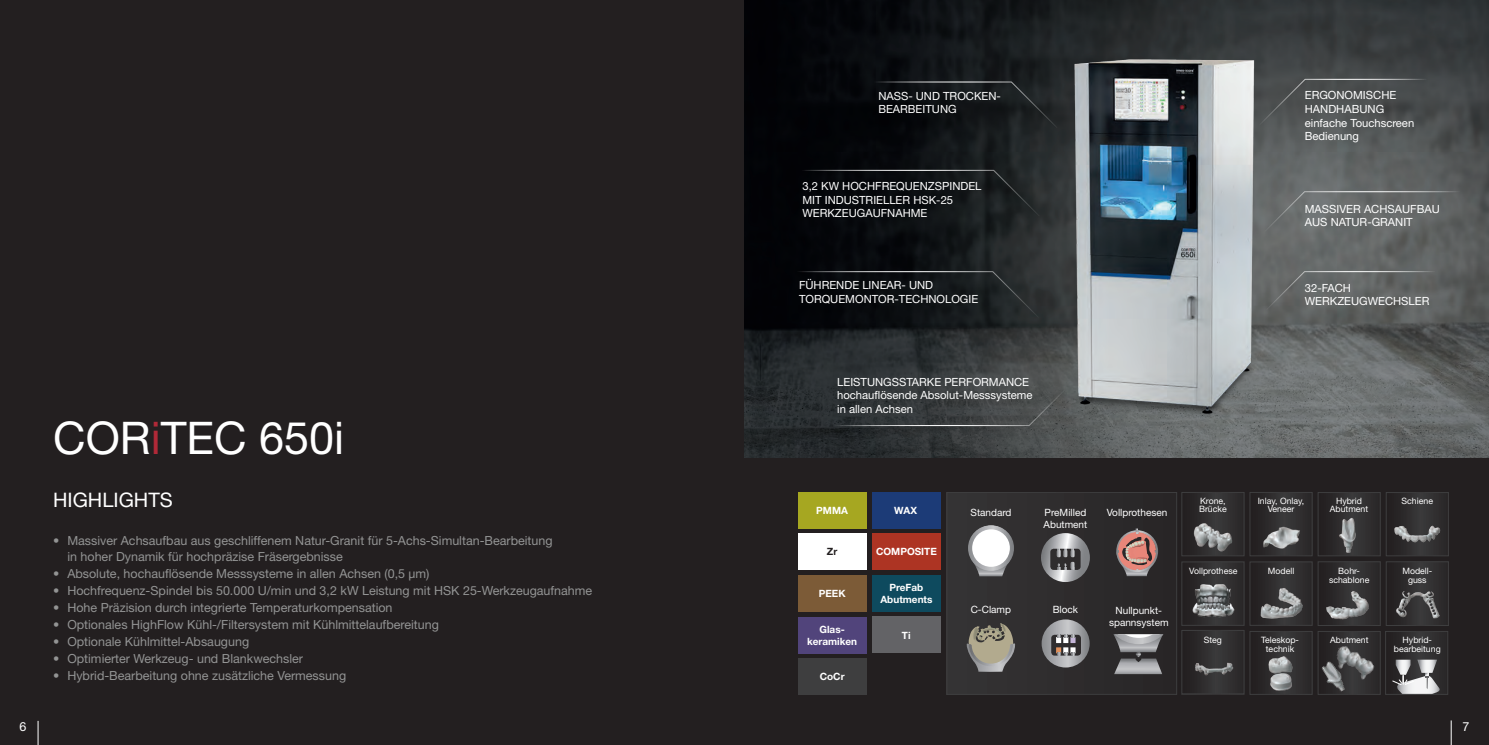
<style>
.page{position:relative;width:1489px;height:745px;background:#fff}
.page>*{position:absolute;margin:0;border:0;box-sizing:border-box;transform-origin:0 0}
.t1{font:45px "Helvetica Neue LT Pro";color:#fff}
.t2{font:20px "Helvetica Neue LT Pro";color:#fff}
.t3{font:12.5px/16.9px "Helvetica Neue LT Pro";color:#939494}
.t4{font:12.5px "Helvetica Neue LT Pro";color:#fff}
.t5{font:11.25px/13.5px "Helvetica Neue LT Pro";color:#fff}
.t6{font:10px/12px "Helvetica Neue LT Pro";color:#fff}
.t7{font:700 10px/12px "Helvetica Neue LT Pro";color:#fff;text-align:center}
.t8{font:700 10px "Helvetica Neue LT Pro";color:#231f20}
.t9{font:8.75px/8.8px "Helvetica Neue LT Pro";color:#fff;text-align:center}
.s1{color:#b12938}
</style>
<div class="page">
<div style="left:0;top:0;width:1488px;height:744px;background:#231f20"></div>
<img style="left:744px;top:0;width:744px;height:457px">
<svg style="left:1450px;top:720px;width:1px;height:24px"></svg>
<svg style="left:38px;top:720px;width:1px;height:24px"></svg>
<img style="left:1014px;top:13px;width:301px;height:440px">
<svg style="left:870px;top:81px;width:188px;height:48px"></svg>
<svg style="left:1257px;top:78px;width:171px;height:48px"></svg>
<svg style="left:831px;top:388px;width:234px;height:38px"></svg>
<svg style="left:792px;top:270px;width:247px;height:48px"></svg>
<div style="left:946px;top:492px;width:230px;height:202px;background:#2f2d2e"></div>
<svg style="left:968px;top:525px;width:45px;height:51px"></svg>
<svg style="left:1116px;top:528px;width:41px;height:48px"></svg>
<svg style="left:1041px;top:533px;width:48px;height:48px"></svg>
<svg style="left:1041px;top:619px;width:48px;height:48px"></svg>
<svg style="left:1113px;top:634px;width:50px;height:39px"></svg>
<div style="left:1249px;top:631px;width:62px;height:63px;background:linear-gradient(to right,#282526,#353435)"></div>
<div style="left:1317px;top:631px;width:63px;height:63px;background:linear-gradient(to right,#282526,#353435)"></div>
<div style="left:1385px;top:631px;width:62px;height:63px;background:linear-gradient(to right,#292627,#353435)"></div>
<svg style="left:1392px;top:659px;width:47px;height:33px"></svg>
<div style="left:1317px;top:561px;width:63px;height:64px;background:linear-gradient(to right,#282526,#353435)"></div>
<div style="left:1385px;top:561px;width:63px;height:64px;background:linear-gradient(to right,#282526,#363536)"></div>
<div style="left:1385px;top:492px;width:63px;height:63px;background:linear-gradient(to right,#282526,#353435)"></div>
<div style="left:1249px;top:561px;width:62px;height:64px;background:linear-gradient(to right,#282526,#363536)"></div>
<div style="left:1181px;top:492px;width:62px;height:63px;background:linear-gradient(to right,#282526,#353435)"></div>
<div style="left:1181px;top:561px;width:62px;height:64px;background:linear-gradient(to right,#292526,#353435)"></div>
<div style="left:1181px;top:630px;width:62px;height:63px;background:linear-gradient(to right,#292526,#353435)"></div>
<div style="left:1249px;top:492px;width:62px;height:63px;background:linear-gradient(to right,#282526,#353435)"></div>
<div style="left:1317px;top:492px;width:63px;height:63px;background:linear-gradient(to right,#282526,#353435)"></div>
<div style="left:871px;top:616px;width:69px;height:36px;background:#636366"></div>
<div style="left:871px;top:492px;width:69px;height:36px;background:#1c3b77"></div>
<div style="left:871px;top:575px;width:69px;height:36px;background:#0e4a5e"></div>
<div style="left:797px;top:658px;width:69px;height:36px;background:#3e3e3f"></div>
<div style="left:797px;top:575px;width:69px;height:36px;background:#7c5b37"></div>
<div style="left:797px;top:492px;width:69px;height:36px;background:#a6a721"></div>
<div style="left:797px;top:616px;width:69px;height:36px;background:#51447b"></div>
<div style="left:872px;top:533px;width:68px;height:36px;background:#ad3423"></div>
<div style="left:797px;top:533px;width:69px;height:36px;background:#fff"></div>
<img style="left:1330px;top:638px;width:50px;height:50px">
<img style="left:1193px;top:517px;width:38px;height:35px">
<img style="left:1317px;top:651px;width:44px;height:44px">
<img style="left:1395px;top:582px;width:44px;height:39px">
<img style="left:1329px;top:516px;width:39px;height:39px">
<img style="left:1391px;top:507px;width:52px;height:39px">
<img style="left:1191px;top:577px;width:44px;height:45px">
<img style="left:1261px;top:654px;width:37px;height:38px">
<img style="left:1259px;top:584px;width:42px;height:39px">
<img style="left:1325px;top:585px;width:45px;height:39px">
<img style="left:1193px;top:648px;width:40px;height:42px">
<svg style="left:966px;top:623px;width:49px;height:48px"></svg>
<svg style="left:797px;top:169px;width:243px;height:48px"></svg>
<img style="left:1260px;top:518px;width:41px;height:38px">
<svg style="left:1263px;top:191px;width:198px;height:42px"></svg>
<svg style="left:1264px;top:270px;width:172px;height:41px"></svg>
<p class="t5" style="left:878px;top:89px;width:124px">NASS- UND TROCKEN-<br>BEARBEITUNG</p>
<p class="t5" style="left:802px;top:179px;width:180px">3,2 KW HOCHFREQUENZSPINDEL<br>MIT INDUSTRIELLER HSK-25<br>WERKZEUGAUFNAHME</p>
<p class="t5" style="left:1304px;top:88px;width:111px">ERGONOMISCHE<br>HANDHABUNG einfache Touchscreen<br>Bedienung</p>
<p class="t5" style="left:1304px;top:201px;width:136px">MASSIVER ACHSAUFBAU<br>AUS NATUR-GRANIT</p>
<p class="t5" style="left:799px;top:278px;width:181px">FÜHRENDE LINEAR- UND<br>TORQUEMONTOR-TECHNOLOGIE</p>
<p class="t5" style="left:1304px;top:280px;width:126px">32-FACH<br>WERKZEUGWECHSLER</p>
<h1 class="t1" style="left:53px;top:410px;width:292px">COR<span class="s1">i</span>TEC 650i</h1>
<h2 class="t2" style="left:53px;top:487px;width:121px">HIGHLIGHTS</h2>
<p class="t3" style="left:67px;top:531px;width:487px;text-indent:-14px">• Massiver Achsaufbau aus geschliffenem Natur-Granit für 5-Achs-Simultan-Bearbeitung in hoher Dynamik für hochpräzise Fräsergebnisse</p>
<p class="t3" style="left:53px;top:564px;width:378px">• Absolute, hochauflösende Messsysteme in allen Achsen (0,5 µm)</p>
<p class="t3" style="left:53px;top:581px;width:540px">• Hochfrequenz-Spindel bis 50.000 U/min und 3,2 kW Leistung mit HSK 25-Werkzeugaufnahme</p>
<p class="t3" style="left:53px;top:598px;width:341px">• Hohe Präzision durch integrierte Temperaturkompensation</p>
<p class="t3" style="left:53px;top:615px;width:387px">• Optionales HighFlow Kühl-/Filtersystem mit Kühlmittelaufbereitung</p>
<p class="t3" style="left:53px;top:632px;width:197px">• Optionale Kühlmittel-Absaugung</p>
<p class="t3" style="left:53px;top:649px;width:251px">• Optimierter Werkzeug- und Blankwechsler</p>
<p class="t3" style="left:53px;top:666px;width:294px">• Hybrid-Bearbeitung ohne zusätzliche Vermessung</p>
<p class="t5" style="left:837px;top:374px;width:197px">LEISTUNGSSTARKE PERFORMANCE hochauflösende Absolut-Messsysteme in allen Achsen</p>
<p class="t7" style="left:894px;top:504px;width:24px">WAX</p>
<p class="t7" style="left:816px;top:504px;width:33px">PMMA</p>
<p class="t6" style="left:1043px;top:505px;width:45px">PreMilled<br>Abutment</p>
<p class="t6" style="left:970px;top:505px;width:42px">Standard</p>
<p class="t8" style="left:827px;top:545px;width:12px">Zr</p>
<p class="t7" style="left:818px;top:587px;width:28px">PEEK</p>
<p class="t7" style="left:807px;top:622px;width:52px">Glas&shy;keramiken</p>
<p class="t7" style="left:819px;top:670px;width:26px">CoCr</p>
<p class="t7" style="left:876px;top:545px;width:62px">COMPOSITE</p>
<p class="t7" style="left:880px;top:581px;width:54px">PreFab<br>Abutments</p>
<p class="t7" style="left:901px;top:628px;width:10px">Ti</p>
<p class="t6" style="left:970px;top:602px;width:42px">C-Clamp</p>
<p class="t6" style="left:1052px;top:602px;width:27px">Block</p>
<p class="t6" style="left:1106px;top:505px;width:62px">Vollprothesen</p>
<p class="t6" style="left:1108px;top:603px;width:61px;text-align:center">Nullpunkt&shy;spannsystem</p>
<p class="t9" style="left:1198px;top:495px;width:29px;text-align:left">Krone,<br>Brücke</p>
<p class="t9" style="left:1257px;top:495px;width:48px">Inlay, Onlay,<br>Veneer</p>
<p class="t9" style="left:1329px;top:495px;width:40px">Hybrid<br>Abutment</p>
<p class="t9" style="left:1189px;top:566px;width:50px">Vollprothese</p>
<p class="t9" style="left:1203px;top:635px;width:20px">Steg</p>
<p class="t9" style="left:1267px;top:566px;width:28px">Modell</p>
<p class="t9" style="left:1328px;top:566px;width:42px">Bohr&shy;schablone</p>
<p class="t9" style="left:1260px;top:635px;width:39px">Teleskop&shy;technik</p>
<p class="t9" style="left:1330px;top:635px;width:40px">Abutment</p>
<p class="t9" style="left:1401px;top:495px;width:33px">Schiene</p>
<p class="t9" style="left:1402px;top:566px;width:31px">Modell&shy;guss</p>
<p class="t9" style="left:1393px;top:635px;width:48px">Hybrid&shy;bearbeitung</p>
<p class="t4" style="left:19px;top:718px;width:8px">6</p>
<p class="t4" style="left:1462px;top:718px;width:8px">7</p>
</div>
